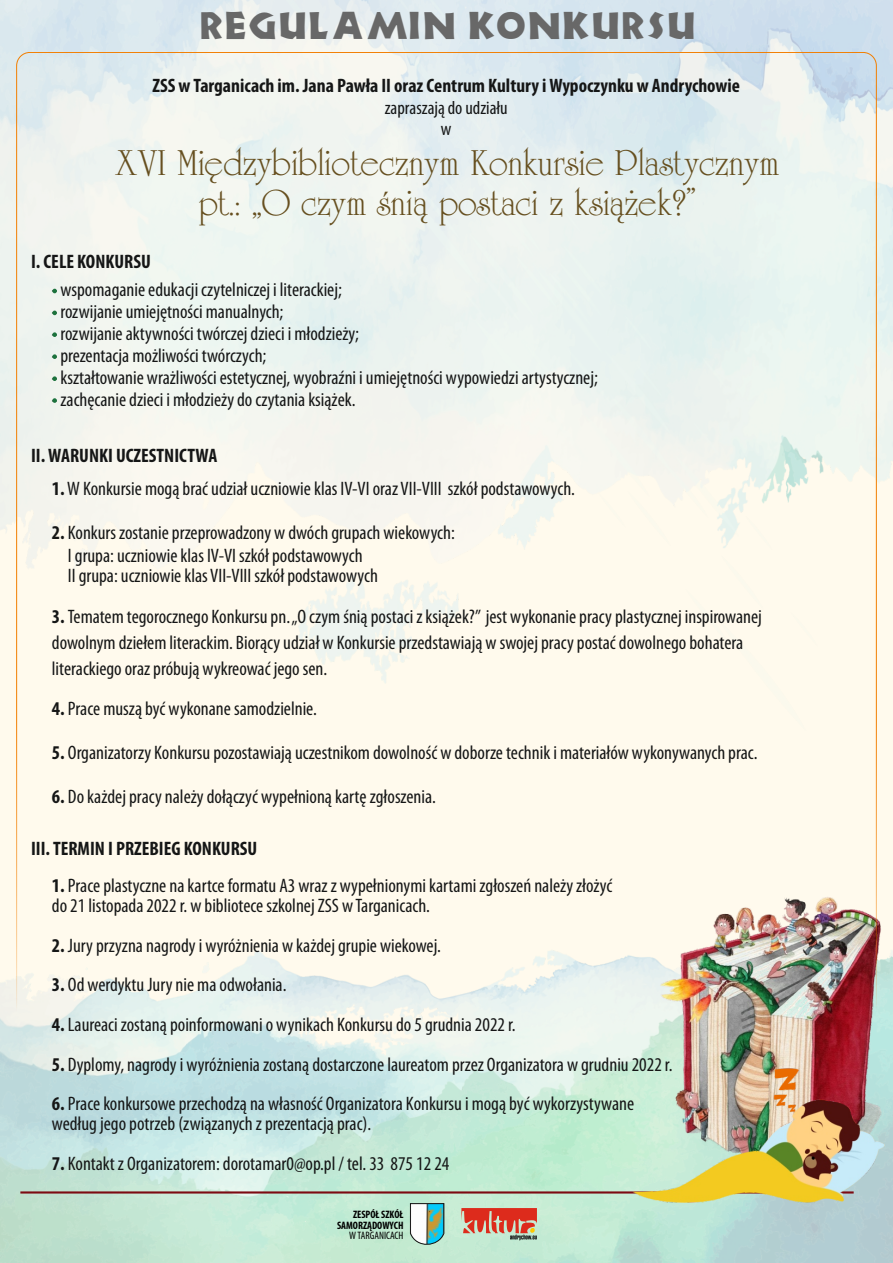
<style>
.page{position:relative;width:893px;height:1263px;background:#fff}
.page>*{position:absolute;margin:0;border:0;box-sizing:border-box;transform-origin:0 0}
.t1{font:38.55px/39.9px "Unicorn";color:#664f1f;text-align:center}
.t2{font:35.25px "New Foundland";letter-spacing:.04em;color:#686868}
.t3{font:condensed 19.5px/19.6px "Myriad Pro";color:#151616}
.t4{font:700 condensed 19.5px "Myriad Pro";color:#151616}
.t5{font:condensed 18.75px/21px "Myriad Pro";color:#151616;text-align:center}
.t6{font:700 condensed 10.8px/10.4px "Myriad Pro";color:#000;text-align:right}
.t7{font:condensed 10.8px "Myriad Pro";color:#000}
.s1{font-weight:700}
</style>
<div class="page">
<img style="left:1px;top:0;width:892px;height:1263px">
<hr style="left:20px;top:1191px;width:834px;height:2px;background:#7d0a12">
<img style="left:660px;top:896px;width:222px;height:117px">
<svg style="left:461px;top:1208px;width:76px;height:32px;background:#cd7562"></svg>
<svg style="left:410px;top:1203px;width:34px;height:46px"></svg>
<svg style="left:52px;top:289px;width:5px;height:4px"></svg>
<svg style="left:52px;top:311px;width:5px;height:4px"></svg>
<svg style="left:52px;top:332px;width:5px;height:5px"></svg>
<svg style="left:52px;top:354px;width:5px;height:5px"></svg>
<svg style="left:52px;top:376px;width:5px;height:5px"></svg>
<svg style="left:52px;top:398px;width:5px;height:5px"></svg>
<img style="left:631px;top:1013px;width:255px;height:197px">
<h2 class="t2" style="left:199px;top:7px;width:498px">REGULAMIN KONKURSU</h2>
<p class="t4" style="left:152px;top:78px;width:589px">ZSS w Targanicach im. Jana Pawła II oraz Centrum Kultury i Wypoczynku w Andrychowie</p>
<p class="t5" style="left:385px;top:98px;width:124px">zapraszają do udziału w</p>
<h1 class="t1" style="left:115px;top:147px;width:665px">XVI Międzybibliotecznym Konkursie Plastycznym pt.: „O czym śnią postaci z książek?”</h1>
<p class="t4" style="left:31px;top:253px;width:121px">I. CELE KONKURSU</p>
<p class="t3" style="left:52px;top:281px;width:291px">- wspomaganie edukacji czytelniczej i literackiej;</p>
<p class="t3" style="left:52px;top:303px;width:233px">- rozwijanie umiejętności manualnych;</p>
<p class="t3" style="left:52px;top:325px;width:309px">- rozwijanie aktywności twórczej dzieci i młodzieży;</p>
<p class="t3" style="left:52px;top:347px;width:216px">- prezentacja możliwości twórczych;</p>
<p class="t3" style="left:52px;top:369px;width:547px">- kształtowanie wrażliwości estetycznej, wyobraźni i umiejętności wypowiedzi artystycznej;</p>
<p class="t3" style="left:52px;top:391px;width:305px">- zachęcanie dzieci i młodzieży do czytania książek.</p>
<p class="t4" style="left:31px;top:448px;width:188px">II. WARUNKI UCZESTNICTWA</p>
<p class="t3" style="left:52px;top:480px;width:525px"><span class="s1">1.</span>W Konkursie mogą brać udział uczniowie klas IV-VI oraz VII-VIII szkół podstawowych.</p>
<p class="t3" style="left:52px;top:524px;width:404px"><span class="s1">2.</span> Konkurs zostanie przeprowadzony w dwóch grupach wiekowych:</p>
<p class="t3" style="left:68px;top:548px;width:311px">I grupa: uczniowie klas IV-VI szkół podstawowych<br>II grupa: uczniowie klas VII-VIII szkół podstawowych</p>
<p class="t3" style="left:52px;top:605px;width:712px;line-height:26.1px"><span class="s1">3.</span> Tematem tegorocznego Konkursu pn. „O czym śnią postaci z książek?” jest wykonanie pracy plastycznej inspirowanej dowolnym dziełem literackim. Biorący udział w Konkursie przedstawiają w swojej pracy postać dowolnego bohatera literackiego oraz próbują wykreować jego sen.</p>
<p class="t3" style="left:52px;top:700px;width:267px"><span class="s1">4.</span> Prace muszą być wykonane samodzielnie.</p>
<p class="t3" style="left:52px;top:744px;width:707px"><span class="s1">5.</span> Organizatorzy Konkursu pozostawiają uczestnikom dowolność w doborze technik i materiałów wykonywanych prac.</p>
<p class="t3" style="left:52px;top:788px;width:386px"><span class="s1">6.</span> Do każdej pracy należy dołączyć wypełnioną kartę zgłoszenia.</p>
<p class="t4" style="left:31px;top:840px;width:228px">III. TERMIN I PRZEBIEG KONKURSU</p>
<p class="t3" style="left:52px;top:878px;width:562px"><span class="s1">1.</span> Prace plastyczne na kartce formatu A3 wraz z wypełnionymi kartami zgłoszeń należy złożyć do 21 listopada 2022 r. w bibliotece szkolnej ZSS w Targanicach.</p>
<p class="t3" style="left:52px;top:937px;width:391px"><span class="s1">2.</span> Jury przyzna nagrody i wyróżnienia w każdej grupie wiekowej.</p>
<p class="t3" style="left:52px;top:977px;width:236px"><span class="s1">3.</span> Od werdyktu Jury nie ma odwołania.</p>
<p class="t3" style="left:52px;top:1016px;width:465px"><span class="s1">4.</span> Laureaci zostaną poinformowani o wynikach Konkursu do 5 grudnia 2022 r.</p>
<p class="t3" style="left:52px;top:1056px;width:622px"><span class="s1">5.</span> Dyplomy, nagrody i wyróżnienia zostaną dostarczone laureatom przez Organizatora w grudniu 2022 r.</p>
<p class="t3" style="left:52px;top:1096px;width:584px"><span class="s1">6.</span> Prace konkursowe przechodzą na własność Organizatora Konkursu i mogą być wykorzystywane według jego potrzeb (związanych z prezentacją prac).</p>
<p class="t3" style="left:52px;top:1155px;width:399px"><span class="s1">7.</span> Kontakt z Organizatorem: dorotamar0@op.pl / tel. 33 875 12 24</p>
<p class="t6" style="left:337px;top:1210px;width:68px">ZESPÓŁ SZKÓŁ<br>SAMORZĄDOWYCH</p>
<p class="t7" style="left:349px;top:1231px;width:56px">W TARGANICACH</p>
</div>
